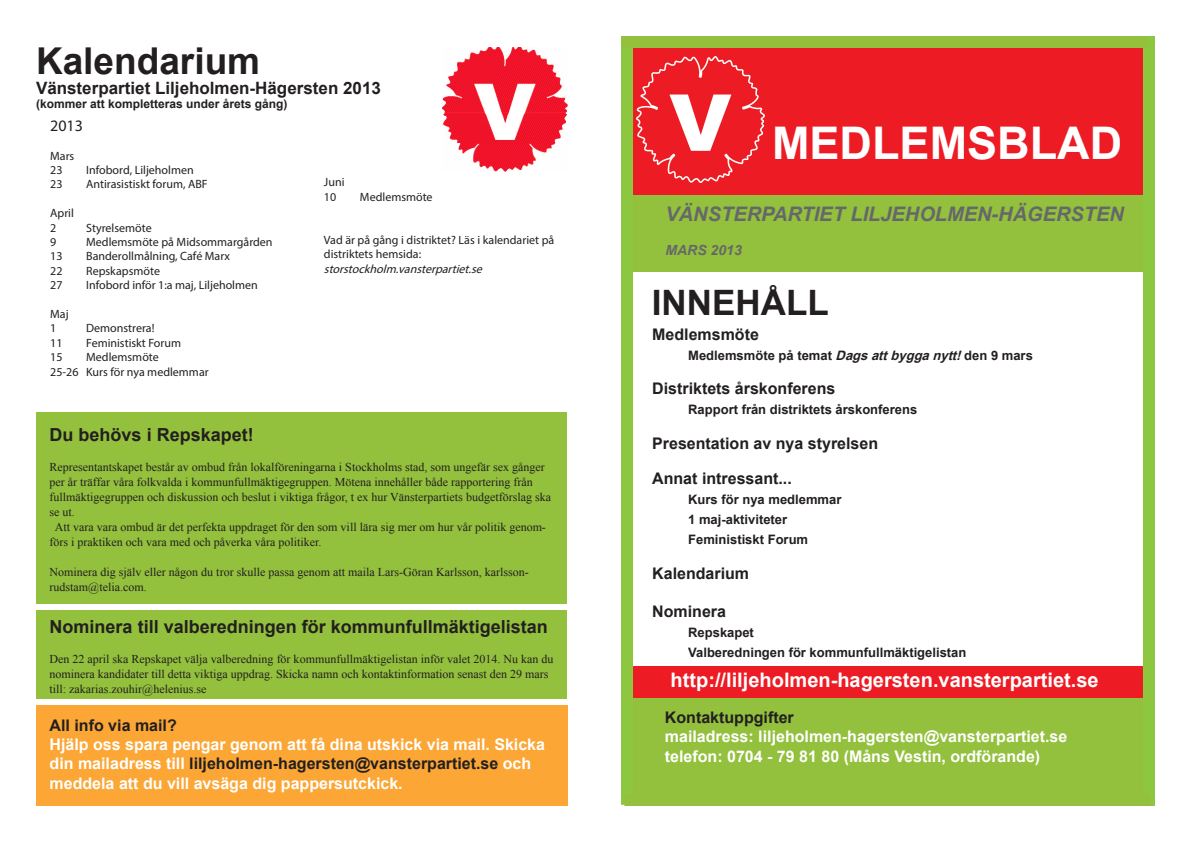
<style>
.page{position:relative;width:1191px;height:842px;background:#fff}
.page>*{position:absolute;margin:0;border:0;box-sizing:border-box;transform-origin:0 0}
.t1{font:700 45px "Arial";color:#fff}
.t2{font:700 37px "Arial";color:#231f20}
.t3{font:700 35px "Arial";color:#231f20}
.t4{font:700 20px "Arial";color:#fff}
.t5{font:italic 700 20px "Arial";color:#66676a}
.t6{font:700 18px "Arial";color:#231f20}
.t7{font:700 17px "Arial";color:#231f20}
.t8{font:700 16px/19.2px "Arial";color:#fff}
.t9{font:700 16px "Arial";color:#231f20}
.t10{font:16px "Myriad Pro";color:#231f20}
.t11{font:italic 700 14px "Arial";color:#66676a}
.t12{font:700 13px "Arial";color:#231f20}
.t13{font:12px/15px "Times New Roman";color:#231f20}
.t14{font:12px/14.4px "Myriad Pro";color:#231f20}
.t15{font:700 12px "Arial";color:#231f20}
.t16{font:italic 12px "Myriad Pro";color:#231f20}
.s1{color:#231f20}
.s2{font-style:italic}
</style>
<div class="page">
<div style="left:629px;top:183px;width:514px;height:89px;background:#93c03d"></div>
<div style="left:629px;top:692px;width:516px;height:105px;background:#93c03d"></div>
<div style="left:36px;top:706px;width:532px;height:100px;background:#fba635"></div>
<div style="left:36px;top:412px;width:530px;height:192px;background:#93c03d"></div>
<div style="left:625px;top:46px;width:517px;height:149px;background:#ed1c24"></div>
<img style="left:636px;top:57px;width:128px;height:125px">
<div style="left:626px;top:667px;width:521px;height:31px;background:#ed1c24"></div>
<img style="left:443px;top:47px;width:124px;height:124px">
<div style="left:621px;top:36px;width:12px;height:769px;background:#8dc63f"></div>
<div style="left:1143px;top:36px;width:12px;height:770px;background:#8dc63f"></div>
<div style="left:624px;top:794px;width:525px;height:12px;background:#93c03d"></div>
<div style="left:622px;top:36px;width:525px;height:12px;background:#93c03d"></div>
<div style="left:37px;top:610px;width:530px;height:89px;background:#93c03d"></div>
<p class="t2" style="left:36px;top:36px;width:226px">Kalendarium</p>
<p class="t7" style="left:36px;top:77px;width:346px">Vänsterpartiet Liljeholmen-Hägersten 2013</p>
<p class="t15" style="left:36px;top:96px;width:253px">(kommer att kompletteras under årets gång)</p>
<p class="t10" style="left:50px;top:116px;width:34px">2013</p>
<p class="t14" style="left:50px;top:148px;width:26px">Mars</p>
<p class="t14" style="left:50px;top:163px;width:14px">23</p>
<p class="t14" style="left:86px;top:163px;width:109px">Infobord, Liljeholmen</p>
<p class="t14" style="left:50px;top:177px;width:14px">23</p>
<p class="t14" style="left:86px;top:177px;width:123px">Antirasistiskt forum, ABF</p>
<p class="t14" style="left:50px;top:206px;width:25px">April</p>
<p class="t14" style="left:50px;top:220px;width:8px">2</p>
<p class="t14" style="left:86px;top:220px;width:67px">Styrelsemöte</p>
<p class="t14" style="left:50px;top:235px;width:8px">9</p>
<p class="t14" style="left:86px;top:235px;width:188px">Medlemsmöte på Midsommargården</p>
<p class="t14" style="left:50px;top:249px;width:14px">13</p>
<p class="t14" style="left:86px;top:249px;width:145px">Banderollmålning, Café Marx</p>
<p class="t14" style="left:50px;top:263px;width:14px">22</p>
<p class="t14" style="left:86px;top:263px;width:75px">Repskapsmöte</p>
<p class="t14" style="left:50px;top:278px;width:14px">27</p>
<p class="t14" style="left:86px;top:278px;width:173px">Infobord inför 1:a maj, Liljeholmen</p>
<p class="t14" style="left:50px;top:307px;width:20px">Maj</p>
<p class="t14" style="left:50px;top:321px;width:8px">1</p>
<p class="t14" style="left:86px;top:321px;width:70px">Demonstrera!</p>
<p class="t14" style="left:50px;top:335px;width:14px">11</p>
<p class="t14" style="left:86px;top:335px;width:96px">Feministiskt Forum</p>
<p class="t14" style="left:50px;top:350px;width:14px">15</p>
<p class="t14" style="left:86px;top:350px;width:74px">Medlemsmöte</p>
<p class="t14" style="left:50px;top:364px;width:160px">25-26 Kurs för nya medlemmar</p>
<p class="t14" style="left:324px;top:175px;width:22px">Juni</p>
<p class="t14" style="left:324px;top:189px;width:14px">10</p>
<p class="t14" style="left:360px;top:189px;width:74px">Medlemsmöte</p>
<p class="t14" style="left:324px;top:232px;width:232px">Vad är på gång i distriktet? Läs i kalendariet på distriktets hemsida:</p>
<p class="t16" style="left:324px;top:261px;width:163px">storstockholm.vansterpartiet.se</p>
<p class="t6" style="left:50px;top:422px;width:206px">Du behövs i Repskapet!</p>
<p class="t13" style="left:50px;top:459px;width:503px">Representantskapet består av ombud från lokalföreningarna i Stockholms stad, som ungefär sex gånger per år träffar våra folkvalda i kommunfullmäktigegruppen. Mötena innehåller både rapportering från fullmäktigegruppen och diskussion och beslut i viktiga frågor, t ex hur Vänsterpartiets budgetförslag ska se ut.</p>
<p class="t13" style="left:50px;top:519px;width:498px;text-indent:5px">Att vara vara ombud är det perfekta uppdraget för den som vill lära sig mer om hur vår politik genom&shy;förs i praktiken och vara med och påverka våra politiker.</p>
<p class="t13" style="left:50px;top:564px;width:480px">Nominera dig själv eller någon du tror skulle passa genom att maila Lars-Göran Karlsson, karlsson&shy;rudstam@telia.com.</p>
<p class="t6" style="left:50px;top:615px;width:500px">Nominera till valberedningen för kommunfullmäktigelistan</p>
<p class="t13" style="left:50px;top:651px;width:505px">Den 22 april ska Repskapet välja valberedning för kommunfullmäktigelistan inför valet 2014. Nu kan du nominera kandidater till detta viktiga uppdrag. Skicka namn och kontaktinformation senast den 29 mars till: zakarias.zouhir@helenius.se</p>
<p class="t9" style="left:50px;top:715px;width:129px">All info via mail?</p>
<p class="t8" style="left:50px;top:735px;width:497px">Hjälp oss spara pengar genom att få dina utskick via mail. Skicka din mailadress till <span class="s1">liljeholmen-hagersten@vansterpartiet.se</span> och meddela att du vill avsäga dig pappersutckick.</p>
<p class="t1" style="left:772px;top:113px;width:351px">MEDLEMSBLAD</p>
<p class="t5" style="left:665px;top:201px;width:460px">VÄNSTERPARTIET LILJEHOLMEN-HÄGERSTEN</p>
<p class="t11" style="left:665px;top:241px;width:78px">MARS 2013</p>
<p class="t3" style="left:652px;top:279px;width:178px">INNEHÅLL</p>
<p class="t9" style="left:652px;top:323px;width:108px">Medlemsmöte</p>
<p class="t12" style="left:688px;top:346px;width:346px">Medlemsmöte på temat <span class="s2">Dagsattbygganytt!</span>den 9 mars</p>
<p class="t9" style="left:652px;top:378px;width:185px">Distriktets årskonferens</p>
<p class="t12" style="left:688px;top:401px;width:230px">Rapport från distriktets årskonferens</p>
<p class="t9" style="left:652px;top:433px;width:227px">Presentation av nya styrelsen</p>
<p class="t9" style="left:652px;top:468px;width:141px">Annat intressant...</p>
<p class="t12" style="left:688px;top:491px;width:155px">Kurs för nya medlemmar</p>
<p class="t12" style="left:688px;top:511px;width:100px">1 maj-aktiviteter</p>
<p class="t12" style="left:688px;top:531px;width:121px">Feministiskt Forum</p>
<p class="t9" style="left:652px;top:563px;width:98px">Kalendarium</p>
<p class="t9" style="left:652px;top:601px;width:75px">Nominera</p>
<p class="t12" style="left:688px;top:624px;width:67px">Repskapet</p>
<p class="t12" style="left:688px;top:644px;width:280px">Valberedningen för kommunfullmäktigelistan</p>
<p class="t4" style="left:670px;top:667px;width:429px">http://liljeholmen-hagersten.vansterpartiet.se</p>
<p class="t9" style="left:665px;top:707px;width:130px">Kontaktuppgifter</p>
<p class="t8" style="left:665px;top:727px;width:404px">mailadress: liljeholmen-hagersten@vansterpartiet.se</p>
<p class="t8" style="left:665px;top:747px;width:377px">telefon: 0704 - 79 81 80 (Måns Vestin, ordförande)</p>
</div>
